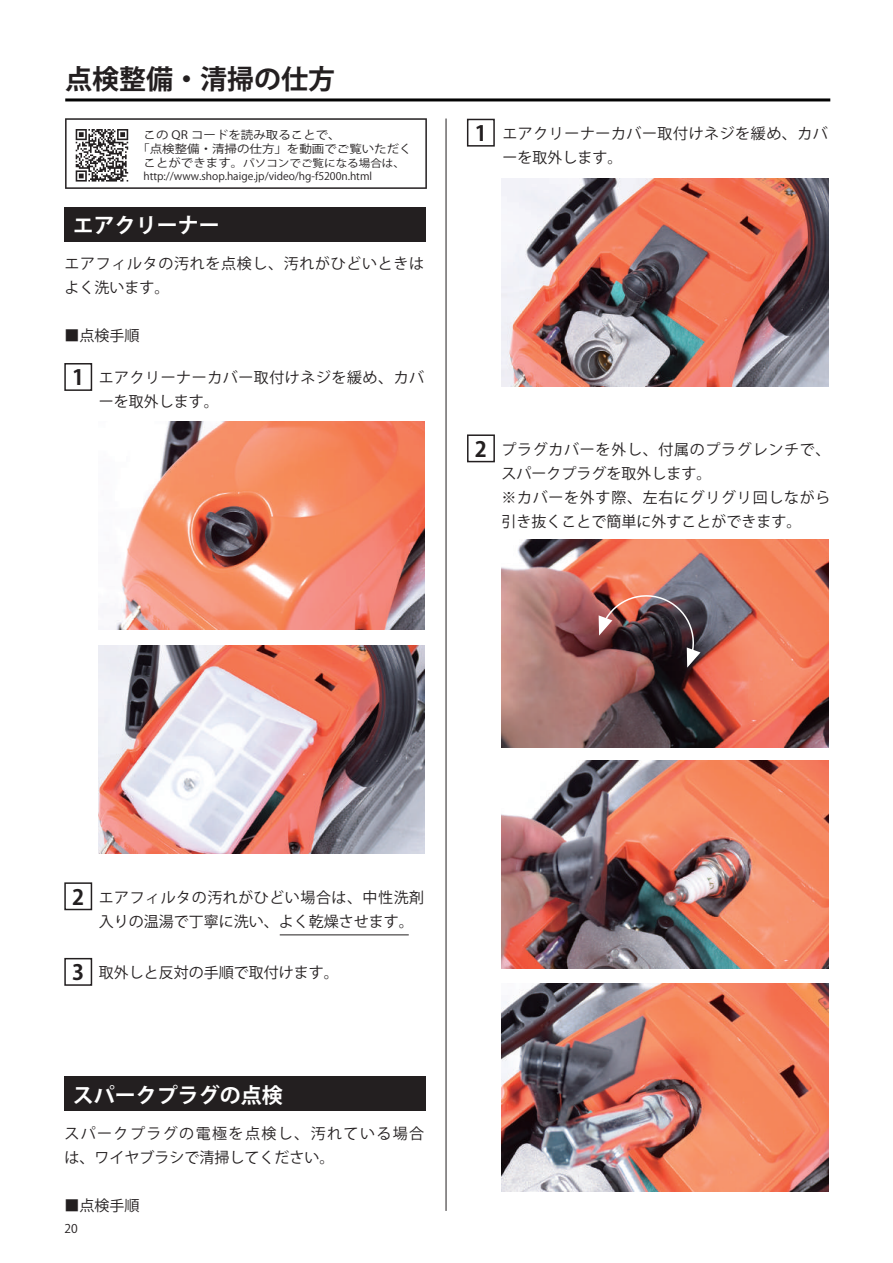
<style>
.page{position:relative;width:893px;height:1263px;background:#fff}
.page>*{position:absolute;margin:0;border:0;box-sizing:border-box;transform-origin:0 0}
.t1{font:700 27px "Koz Go Pr 6 N";color:#231f20}
.t2{font:700 21px "Koz Go Pr 6 N";color:#fff}
.t3{font:700 21px "Koz Go Pr 6 N";color:#231f20}
.t4{font:15px/24px "Koz Go Pr 6 N";letter-spacing:.035em;color:#231f20}
.t5{font:15px/24px "Koz Go Pr 6 N";letter-spacing:.095em;color:#231f20}
.t6{font:15px "Koz Go Pr 6 N";color:#231f20}
.t7{font:12px "Koz Go Pr 6 N";color:#231f20}
.t8{font:11.4px/14.1px "Koz Go Pr 6 N";color:#231f20;scale:1.1 1}
.t9{font:10.5px/13.8px "Koz Go Pr 6 N";color:#231f20;scale:1.1 1}
.s1{font-size:11.4px}
.s2{font-weight:700;font-size:21px}
</style>
<div class="page">
<hr style="left:65px;top:98px;width:765px;height:3px;background:#030303">
<img style="left:115px;top:421px;width:309px;height:208px">
<img style="left:99px;top:645px;width:325px;height:208px">
<img style="left:501px;top:178px;width:328px;height:208px">
<img style="left:501px;top:760px;width:328px;height:208px">
<img style="left:501px;top:983px;width:328px;height:208px">
<img style="left:501px;top:539px;width:328px;height:208px">
<hr style="left:446px;top:119px;width:1px;height:1092px;background:#231f20">
<div style="left:467px;top:119px;width:28px;height:28px;border:2px solid #231f20"></div>
<div style="left:467px;top:434px;width:28px;height:28px;border:2px solid #231f20"></div>
<div style="left:64px;top:207px;width:361px;height:34px;background:#231f20"></div>
<div style="left:64px;top:1077px;width:361px;height:34px;background:#231f20"></div>
<svg style="left:65px;top:118px;width:362px;height:71px"></svg>
<div style="left:64px;top:363px;width:28px;height:28px;border:2px solid #231f20"></div>
<div style="left:64px;top:882px;width:28px;height:28px;border:2px solid #231f20"></div>
<div style="left:64px;top:958px;width:28px;height:28px;border:2px solid #231f20"></div>
<hr style="left:280px;top:934px;width:129px;height:1px;background:#231f20">
<img style="left:599px;top:590px;width:101px;height:78px">
<h1 class="t1" style="left:65px;top:64px;width:271px">点検整備・清掃の仕方</h1>
<p class="t8" style="left:137px;top:128px;width:251px;text-indent:6px">この QR コードを読み取ることで、<br>「点検整備・清掃の仕方」を動画でご覧いただく</p>
<p class="t9" style="left:144px;top:156px;width:239px"><span class="s1">ことができます。</span>パソコンでご覧になる場合は、http://www.shop.haige.jp/video/hg-f5200n.html</p>
<h2 class="t2" style="left:73px;top:214px;width:149px">エアクリーナー</h2>
<p class="t4" style="left:64px;top:252px;width:361px">エアフィルタの汚れを点検し、汚れがひどいときはよく洗います。</p>
<p class="t4" style="left:64px;top:324px;width:76px">■点検手順</p>
<h2 class="t3" style="left:72px;top:366px;width:14px">1</h2>
<p class="t4" style="left:99px;top:366px;width:327px">エアクリーナーカバー取付けネジを緩め、カバーを取外します。</p>
<h2 class="t3" style="left:475px;top:121px;width:14px">1</h2>
<p class="t4" style="left:502px;top:122px;width:327px">エアクリーナーカバー取付けネジを緩め、カバーを取外します。</p>
<h2 class="t3" style="left:475px;top:437px;width:14px">2</h2>
<p class="t4" style="left:501px;top:437px;width:331px">プラグカバーを外し、付属のプラグレンチで、スパークプラグを取外します。<br>※カバーを外す際、左右にグリグリ回しながら引き抜くことで簡単に外すことができます。</p>
<h2 class="t3" style="left:72px;top:885px;width:14px">2</h2>
<p class="t4" style="left:99px;top:885px;width:327px">エアフィルタの汚れがひどい場合は、中性洗剤入りの温湯で丁寧に洗い、よく乾燥させます。</p>
<p class="t6" style="left:72px;top:964px;width:268px"><span class="s2">3</span> 取外しと反対の手順で取付けます。</p>
<h2 class="t2" style="left:73px;top:1083px;width:212px">スパークプラグの点検</h2>
<p class="t5" style="left:64px;top:1122px;width:361px">スパークプラグの電極を点検し、汚れている場合は、ワイヤブラシで清掃してください。</p>
<p class="t4" style="left:64px;top:1194px;width:76px">■点検手順</p>
<p class="t7" style="left:65px;top:1222px;width:15px">20</p>
</div>
